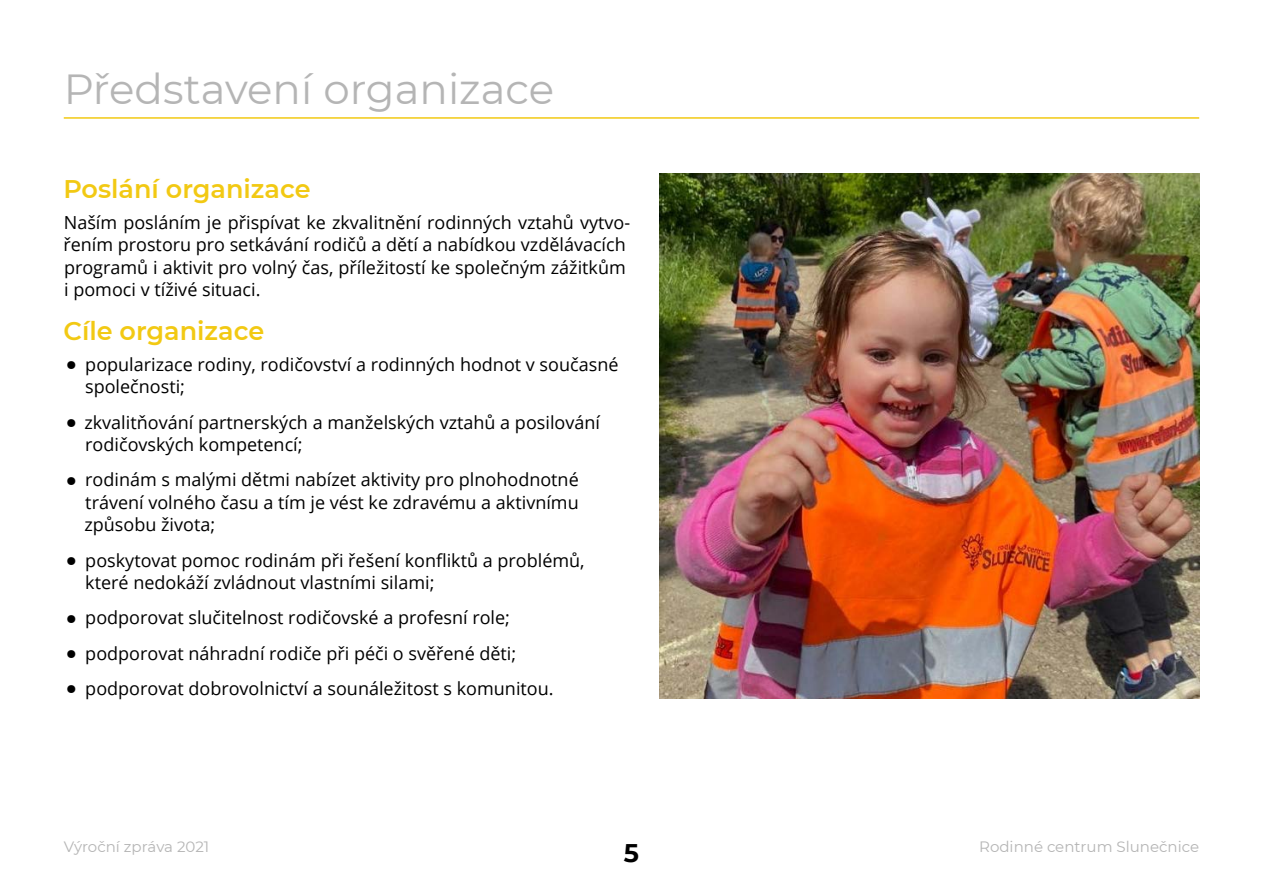
<style>
.page{position:relative;width:1263px;height:893px;background:#fff}
.page>*{position:absolute;margin:0;border:0;box-sizing:border-box;transform-origin:0 0}
.t1{font:42px "Montserrat";color:#b5b5b5}
.t2{font:600 25.5px "Montserrat";color:#f2c913}
.t3{font:700 25.5px "Montserrat";color:#000}
.t4{font:18px/22.5px "Open Sans";color:#000}
.t5{font:15px "Montserrat";color:#b5b5b5}
.s1{font-family:"Montserrat";font-weight:900;font-size:24px}
</style>
<div class="page">
<hr style="left:64px;top:117px;width:1135px;height:2px;background:#f2c913">
<img style="left:659px;top:173px;width:540px;height:525px">
<h1 class="t1" style="left:64px;top:61px;width:492px">Představení organizace</h1>
<h2 class="t2" style="left:63px;top:171px;width:249px">Poslání organizace</h2>
<p class="t4" style="left:63px;top:211px;width:568px">Naším posláním je přispívat ke zkvalitnění rodinných vztahů vytvo&shy;řením prostoru pro setkávání rodičů a dětí a nabídkou vzdělávacích programů i aktivit pro volný čas, příležitostí ke společným zážitkům i pomoci v tíživé situaci.</p>
<h2 class="t2" style="left:63px;top:313px;width:202px">Cíle organizace</h2>
<p class="t4" style="left:85px;top:353px;width:535px;text-indent:-19px"><span class="s1">•</span> popularizace rodiny, rodičovství a rodinných hodnot v současné společnosti;</p>
<p class="t4" style="left:85px;top:410px;width:516px;text-indent:-19px"><span class="s1">•</span> zkvalitňování partnerských a manželských vztahů a posilování rodičovských kompetencí;</p>
<p class="t4" style="left:84px;top:468px;width:496px;text-align:justify;text-indent:-18px"><span class="s1">•</span> rodinám s malými dětmi nabízet aktivity pro plnohodnotné trávení volného času a tím je vést ke zdravému a aktivnímu způsobu života;</p>
<p class="t4" style="left:85px;top:548px;width:501px;text-indent:-19px"><span class="s1">•</span> poskytovat pomoc rodinám při řešení konfliktů a problémů, které nedokáží zvládnout vlastními silami;</p>
<p class="t4" style="left:67px;top:606px;width:445px"><span class="s1">•</span> podporovat slučitelnost rodičovské a profesní role;</p>
<p class="t4" style="left:67px;top:641px;width:451px"><span class="s1">•</span> podporovat náhradní rodiče při péči o svěřené děti;</p>
<p class="t4" style="left:67px;top:677px;width:489px"><span class="s1">•</span> podporovat dobrovolnictví a sounáležitost s komunitou.</p>
<p class="t5" style="left:64px;top:837px;width:147px">Výroční zpráva 2021</p>
<h2 class="t3" style="left:624px;top:835px;width:17px">5</h2>
<p class="t5" style="left:979px;top:837px;width:221px">Rodinné centrum Slunečnice</p>
</div>
